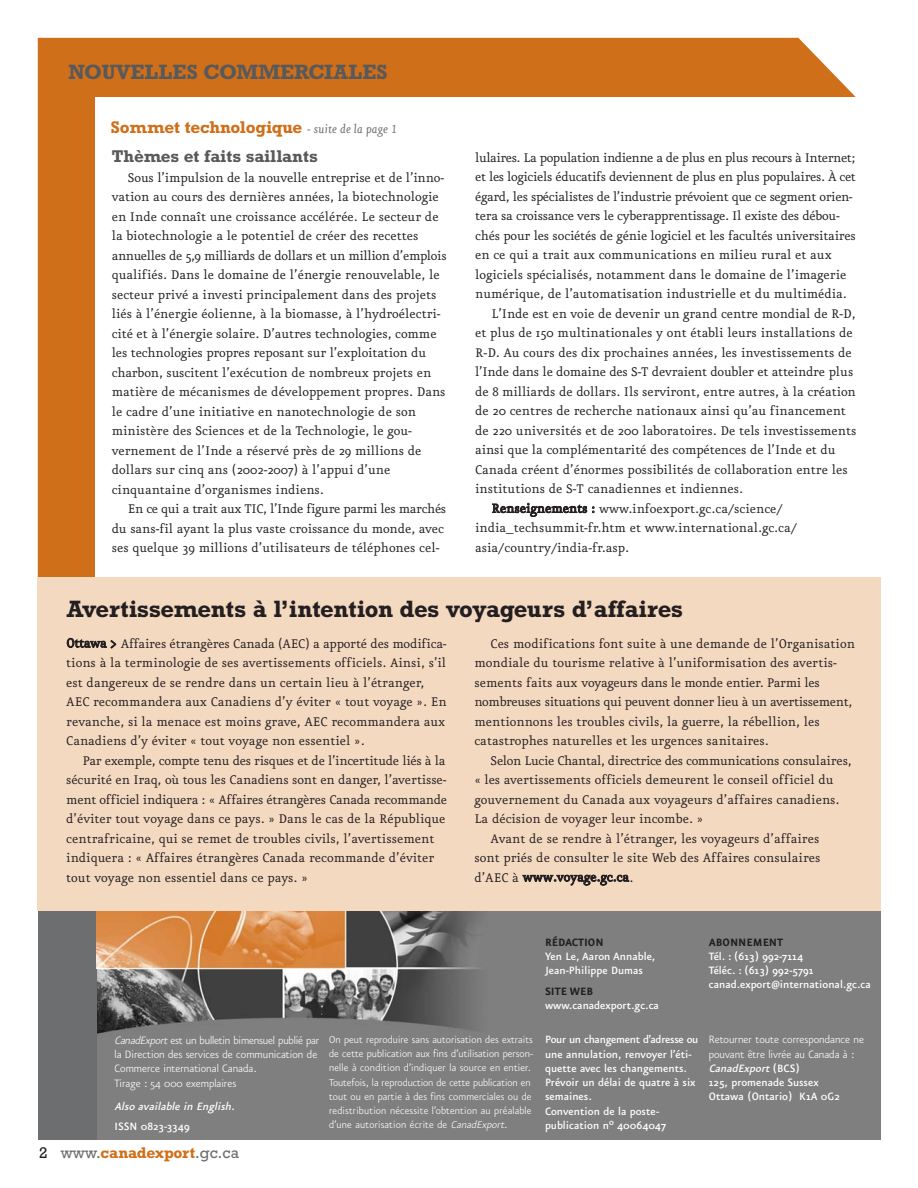
<style>
.page{position:relative;width:918px;height:1188px;background:#fff}
.page>*{position:absolute;margin:0;border:0;box-sizing:border-box;transform-origin:0 0}
.t1{font:700 24px "Rockwell";letter-spacing:-.015em;color:#231f20}
.t2{font:700 21px "Rockwell";color:#58595b}
.t3{font:700 17.25px "Rockwell";letter-spacing:-.01em;color:#d06f19}
.t4{font:700 17.25px "Rockwell";color:#58595b}
.t5{font:700 15.75px "Rockwell";letter-spacing:-.015em;color:#d06f19}
.t6{font:15px/19.5px "Eureka";color:#231f20}
.t7{font:15px "Eureka";letter-spacing:-.025em;color:#231f20}
.t8{font:15px "Eureka";letter-spacing:-.03em;color:#231f20}
.t9{font:15px "Eureka";letter-spacing:-.02em;color:#231f20}
.t10{font:500 12.75px/14.2px "Eureka Sans";color:#fff}
.t11{font:300 12.75px/14.2px "Eureka Sans";color:#fff}
.t12{font:700 12.75px "Eureka Sans";color:#231f20}
.t13{font:italic 500 12.75px "Eureka Sans";color:#fff}
.t14{font:300 12px/14.2px "Eureka Sans";letter-spacing:.01em;color:#fff}
.s1{font-family:"Eureka";font-weight:400;font-style:italic;font-size:14.25px;color:#6d6e70}
.s2{font-style:italic}
.s3{font-weight:400;color:#231f20}
.s4{font-weight:400;color:#6d6e70}
.s5{font-weight:500;font-style:italic}
.s6{font-weight:500}
</style>
<div class="page">
<div style="left:38px;top:38px;width:818px;height:540px;background:#d06f19"></div>
<div style="left:96px;top:98px;width:791px;height:604px;background:#fff"></div>
<img style="left:97px;top:911px;width:783px;height:228px">
<div style="left:38px;top:911px;width:59px;height:228px;background:#6d6e70"></div>
<img style="left:97px;top:911px;width:248px;height:58px">
<div style="left:37px;top:578px;width:843px;height:333px;background:#f4d9c1"></div>
<h2 class="t2" style="left:69px;top:65px;width:321px">NOUVELLES COMMERCIALES</h2>
<p class="t3" style="left:111px;top:121px;width:288px">Sommet technologique <span class="s1">- suite de la page 1</span></p>
<p class="t4" style="left:112px;top:151px;width:208px">Thèmes et faits saillants</p>
<p class="t6" style="left:112px;top:169px;width:337px;text-indent:16px">Sous l’impulsion de la nouvelle entreprise et de l’inno&shy;vation au cours des dernières années, la biotechnologie en Inde connaît une croissance accélérée. Le secteur de la biotechnologie a le potentiel de créer des recettes annuelles de 5,9 milliards de dollars et un million d’emplois qualifiés. Dans le domaine de l’énergie renouvelable, le secteur privé a investi principalement dans des projets liés à l’énergie éolienne, à la biomasse, à l’hydroélectri&shy;cité et à l’énergie solaire. D’autres technologies, comme les technologies propres reposant sur l’exploitation du charbon, suscitent l’exécution de nombreux projets en matière de mécanismes de développement propres. Dans le cadre d’une initiative en nanotechnologie de son ministère des Sciences et de la Technologie, le gou&shy;vernement de l’Inde a réservé près de 29 millions de dollars sur cinq ans (2002-2007) à l’appui d’une cinquantaine d’organismes indiens.</p>
<p class="t6" style="left:112px;top:501px;width:336px;text-indent:16px">En ce qui a trait aux TIC, l’Inde figure parmi les marchés du sans-fil ayant la plus vaste croissance du monde, avec ses quelque 39 millions d’utilisateurs de téléphones cel-</p>
<p class="t8" style="left:475px;top:152px;width:382px">lulaires. La population indienne a de plus en plus recours à Internet;</p>
<p class="t7" style="left:475px;top:171px;width:382px">et les logiciels éducatifs deviennent de plus en plus populaires. À cet</p>
<p class="t7" style="left:475px;top:191px;width:379px">égard, les spécialistes de l’industrie prévoient que ce segment orien-</p>
<p class="t9" style="left:475px;top:210px;width:366px">tera sa croissance vers le cyberapprentissage. Il existe des débou-</p>
<p class="t6" style="left:475px;top:227px;width:382px">chés pour les sociétés de génie logiciel et les facultés universitaires</p>
<p class="t6" style="left:475px;top:246px;width:358px">en ce qui a trait aux communications en milieu rural et aux</p>
<p class="t6" style="left:475px;top:266px;width:373px">logiciels spécialisés, notamment dans le domaine de l’imagerie</p>
<p class="t6" style="left:475px;top:285px;width:373px">numérique, de l’automatisation industrielle et du multimédia.</p>
<p class="t6" style="left:491px;top:305px;width:366px">L’Inde est en voie de devenir un grand centre mondial de R-D,</p>
<p class="t6" style="left:475px;top:324px;width:379px">et plus de 150 multinationales y ont établi leurs installations de</p>
<p class="t6" style="left:475px;top:344px;width:378px">R-D. Au cours des dix prochaines années, les investissements de</p>
<p class="t6" style="left:475px;top:363px;width:380px">l’Inde dans le domaine des S-T devraient doubler et atteindre plus</p>
<p class="t6" style="left:475px;top:383px;width:382px">de 8 milliards de dollars. Ils serviront, entre autres, à la création</p>
<p class="t6" style="left:475px;top:402px;width:372px">de 20 centres de recherche nationaux ainsi qu’au financement</p>
<p class="t6" style="left:475px;top:422px;width:383px">de 220 universités et de 200 laboratoires. De tels investissements</p>
<p class="t6" style="left:475px;top:441px;width:362px">ainsi que la complémentarité des compétences de l’Inde et du</p>
<p class="t6" style="left:475px;top:461px;width:374px">Canada créent d’énormes possibilités de collaboration entre les</p>
<p class="t6" style="left:475px;top:480px;width:269px">institutions de S-T canadiennes et indiennes.</p>
<p class="t6" style="left:492px;top:500px;width:293px">Renseignements : www.infoexport.gc.ca/science/</p>
<p class="t6" style="left:475px;top:519px;width:323px">india_techsummit-fr.htm et www.international.gc.ca/</p>
<p class="t6" style="left:475px;top:539px;width:155px">asia/country/india-fr.asp.</p>
<h1 class="t1" style="left:67px;top:601px;width:618px">Avertissements à l’intention des voyageurs d’affaires</h1>
<p class="t6" style="left:66px;top:635px;width:382px">Ottawa &gt; Affaires étrangères Canada (AEC) a apporté des modifica&shy;tions à la terminologie de ses avertissements officiels. Ainsi, s’il est dangereux de se rendre dans un certain lieu à l’étranger, AEC recommandera aux Canadiens d’y éviter « tout voyage ». En revanche, si la menace est moins grave, AEC recommandera aux Canadiens d’y éviter « tout voyage non essentiel ».</p>
<p class="t6" style="left:66px;top:752px;width:382px;text-indent:16px">Par exemple, compte tenu des risques et de l’incertitude liés à la sécurité en Iraq, où tous les Canadiens sont en danger, l’avertisse&shy;ment officiel indiquera : « Affaires étrangères Canada recommande d’éviter tout voyage dans ce pays. » Dans le cas de la République centrafricaine, qui se remet de troubles civils, l’avertissement indiquera : « Affaires étrangères Canada recommande d’éviter tout voyage non essentiel dans ce pays. »</p>
<p class="t6" style="left:474px;top:635px;width:382px;text-indent:16px">Ces modifications font suite à une demande de l’Organisation mondiale du tourisme relative à l’uniformisation des avertis&shy;sements faits aux voyageurs dans le monde entier. Parmi les nombreuses situations qui peuvent donner lieu à un avertissement, mentionnons les troubles civils, la guerre, la rébellion, les catastrophes naturelles et les urgences sanitaires.</p>
<p class="t7" style="left:491px;top:755px;width:363px">Selon Lucie Chantal, directrice des communications consulaires,</p>
<p class="t6" style="left:474px;top:771px;width:361px">« les avertissements officiels demeurent le conseil officiel du</p>
<p class="t6" style="left:474px;top:791px;width:367px">gouvernement du Canada aux voyageurs d’affaires canadiens.</p>
<p class="t6" style="left:474px;top:810px;width:230px">La décision de voyager leur incombe. »</p>
<p class="t6" style="left:491px;top:830px;width:330px">Avant de se rendre à l’étranger, les voyageurs d’affaires</p>
<p class="t6" style="left:474px;top:849px;width:348px">sont priés de consulter le site Web des Affaires consulaires</p>
<p class="t6" style="left:474px;top:869px;width:160px">d’AEC à www.voyage.gc.ca.</p>
<p class="t12" style="left:545px;top:937px;width:60px">RÉDACTION</p>
<p class="t10" style="left:545px;top:950px;width:112px">Yen Le, Aaron Annable,<br>Jean-Philippe Dumas</p>
<p class="t12" style="left:545px;top:987px;width:50px">SITE WEB</p>
<p class="t10" style="left:545px;top:1000px;width:116px">www.canadexport.gc.ca</p>
<p class="t12" style="left:709px;top:937px;width:76px">ABONNEMENT</p>
<p class="t10" style="left:709px;top:950px;width:163px">Tél. : (613) 992-7114<br>Téléc. : (613) 992-5791 canad.export@international.gc.ca</p>
<p class="t11" style="left:115px;top:1034px;width:206px"><span class="s2">CanadExport</span>est un bulletin bimensuel publié par la Direction des services de communication de Commerce international Canada.<br>Tirage : 54 000 exemplaires</p>
<p class="t13" style="left:115px;top:1102px;width:124px">Also available in English.</p>
<p class="t10" style="left:115px;top:1120px;width:77px">ISSN 0823-3349</p>
<p class="t5" style="left:39px;top:1147px;width:201px"><span class="s3">2</span> <span class="s4">www.</span>canadexport<span class="s4">.gc.ca</span></p>
<p class="t14" style="left:329px;top:1033px;width:206px">On peut reproduire sans autorisation des extraits de cette publication aux fins d’utilisation person&shy;nelle à condition d’indiquer la source en entier.<br>Toutefois, la reproduction de cette publication en tout ou en partie à des fins commerciales ou de redistribution nécessite l’obtention au préalable d’une autorisation écrite de <span class="s2">CanadExport</span>.</p>
<p class="t10" style="left:545px;top:1034px;width:155px">Pour un changement d’adresse ou une annulation, renvoyer l’éti&shy;quette avec les changements.<br>Prévoir un délai de quatre à six semaines.<br>Convention de la poste&shy;publication n<sup>o</sup> 40064047</p>
<p class="t11" style="left:709px;top:1034px;width:157px">Retourner toute correspondance ne pouvant être livrée au Canada à :<br><span class="s5">CanadExport</span> <span class="s6">( B C S )<br>125, promenade Sussex<br>Ottawa (Ontario) K1A 0G2</span></p>
</div>
